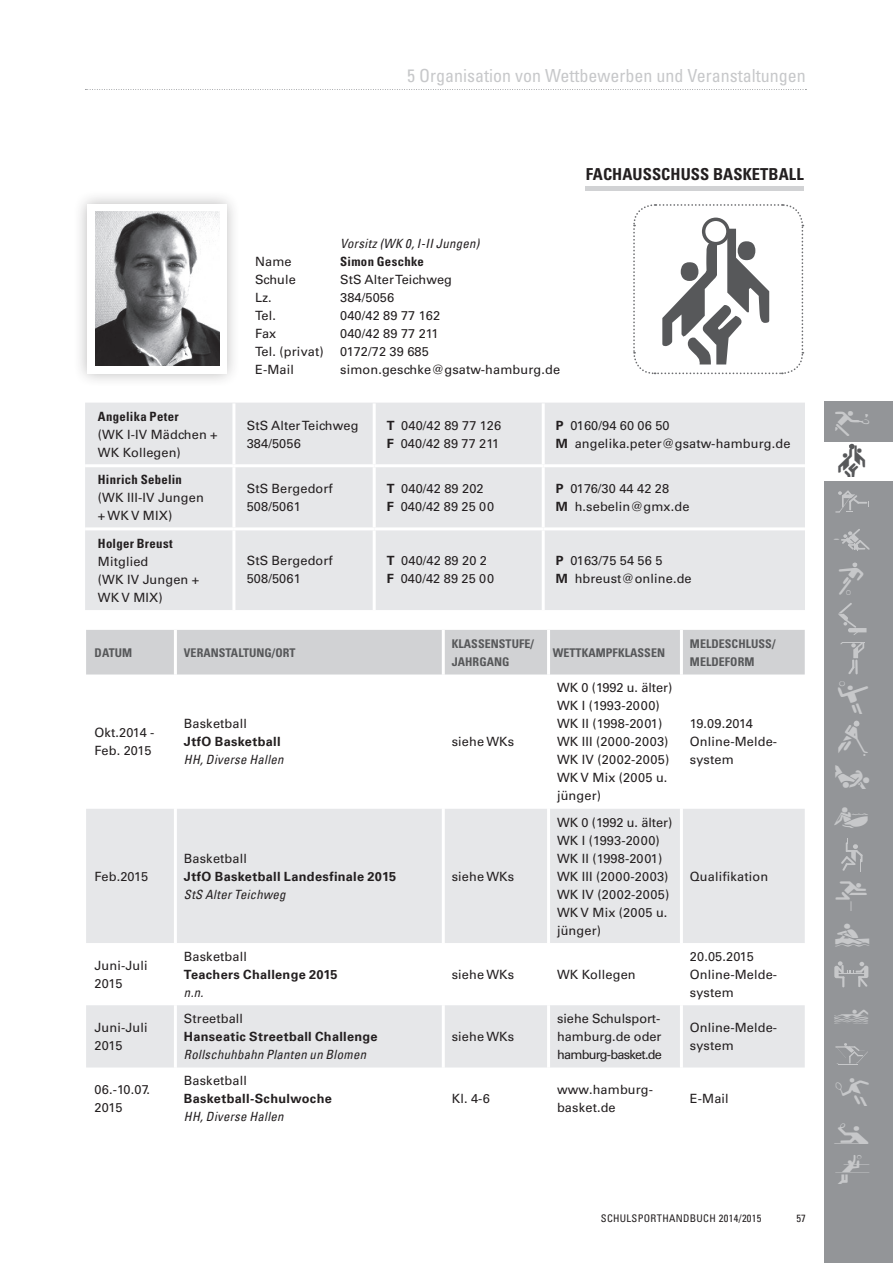
<style>
.page{position:relative;width:893px;height:1263px;background:#fff}
.page>*{position:absolute;margin:0;border:0;box-sizing:border-box;transform-origin:0 0}
.t1{font:40.35px "Olympicons";color:#c7c8ca;scale:1.08 1}
.t2{font:36.75px "Olympicons";color:#c7c8ca;scale:1.08 1}
.t3{font:condensed 18px "Univers LT";color:#c7c8ca}
.t4{font:700 condensed 16.5px "Univers LT";letter-spacing:.005em;color:#231f20}
.t5{font:12.75px/18px "Univers LT Std";letter-spacing:.01em;color:#231f20}
.t6{font:700 12.75px/18px "Univers LT";letter-spacing:.025em;color:#231f20}
.t7{font:italic condensed 12.75px/18px "Univers LT";letter-spacing:.025em;color:#231f20}
.t8{font:700 condensed 12px/18px "Univers LT";letter-spacing:.005em;color:#57585a}
.t9{font:condensed 10.5px "Univers LT";letter-spacing:.03em;color:#231f20}
.s1{font-family:"Univers LT";font-style:italic;font-stretch:condensed}
.s2{font-family:"Univers LT";font-weight:700;font-stretch:condensed}
.s3{font-family:"Univers LT";font-weight:700}
.s4{font-family:"Univers LT Std";font-style:normal;font-stretch:normal}
.s5{font-weight:700;font-style:normal;font-stretch:normal}
.s6{font-family:"Univers LT Std";font-weight:400}
.s7{font-weight:400;font-style:italic;font-stretch:condensed}
</style>
<div class="page">
<svg style="left:85px;top:89px;width:721px;height:1px"></svg>
<div style="left:825px;top:402px;width:68px;height:861px;background:#939598"></div>
<div style="left:834px;top:966px;width:5px;height:12px;background:#b4b6b8;border-radius:2px"></div>
<hr style="left:864px;top:966px;width:4px;height:12px;background:#c7c8ca;border-radius:2px">
<svg style="left:835px;top:961px;width:32px;height:26px"></svg>
<svg style="left:835px;top:1043px;width:33px;height:22px"></svg>
<svg style="left:835px;top:490px;width:34px;height:23px"></svg>
<svg style="left:841px;top:838px;width:22px;height:34px"></svg>
<svg style="left:840px;top:642px;width:24px;height:32px"></svg>
<svg style="left:838px;top:603px;width:28px;height:32px"></svg>
<svg style="left:834px;top:529px;width:36px;height:21px"></svg>
<div style="left:822px;top:442px;width:71px;height:39px;background:#fff"></div>
<hr style="left:585px;top:186px;width:218px;height:4px;background:#d1d2d4">
<div style="left:85px;top:403px;width:720px;height:207px;background:#e6e7e9"></div>
<div style="left:85px;top:467px;width:720px;height:60px;background:#e6e7e9"></div>
<hr style="left:232px;top:403px;width:3px;height:61px;background:#fff">
<hr style="left:373px;top:403px;width:3px;height:61px;background:#fff">
<hr style="left:542px;top:403px;width:3px;height:61px;background:#fff">
<hr style="left:85px;top:464px;width:149px;height:3px;background:#fff">
<hr style="left:234px;top:464px;width:140px;height:3px;background:#fff">
<hr style="left:232px;top:467px;width:3px;height:60px;background:#fff">
<hr style="left:374px;top:464px;width:169px;height:3px;background:#fff">
<hr style="left:373px;top:467px;width:3px;height:60px;background:#fff">
<hr style="left:543px;top:464px;width:262px;height:3px;background:#fff">
<hr style="left:542px;top:467px;width:3px;height:60px;background:#fff">
<hr style="left:232px;top:530px;width:3px;height:80px;background:#fff">
<hr style="left:373px;top:530px;width:3px;height:80px;background:#fff">
<hr style="left:542px;top:530px;width:3px;height:80px;background:#fff">
<hr style="left:85px;top:527px;width:149px;height:3px;background:#fff">
<hr style="left:234px;top:527px;width:140px;height:3px;background:#fff">
<hr style="left:374px;top:527px;width:169px;height:3px;background:#fff">
<hr style="left:543px;top:527px;width:262px;height:3px;background:#fff">
<div style="left:86px;top:630px;width:719px;height:44px;background:#d1d2d4"></div>
<svg style="left:86px;top:809px;width:719px;height:258px;fill:#e6e7e9"></svg>
<hr style="left:174px;top:630px;width:3px;height:44px;background:#fff">
<hr style="left:442px;top:630px;width:3px;height:44px;background:#fff">
<hr style="left:547px;top:630px;width:3px;height:44px;background:#fff">
<hr style="left:680px;top:630px;width:3px;height:44px;background:#fff">
<hr style="left:174px;top:809px;width:3px;height:134px;background:#fff">
<hr style="left:442px;top:809px;width:3px;height:134px;background:#fff">
<hr style="left:547px;top:809px;width:3px;height:134px;background:#fff">
<hr style="left:680px;top:809px;width:3px;height:134px;background:#fff">
<hr style="left:174px;top:943px;width:3px;height:62px;background:#fff">
<hr style="left:442px;top:943px;width:3px;height:62px;background:#fff">
<hr style="left:547px;top:943px;width:3px;height:62px;background:#fff">
<hr style="left:680px;top:943px;width:3px;height:62px;background:#fff">
<hr style="left:174px;top:1005px;width:3px;height:62px;background:#fff">
<hr style="left:442px;top:1005px;width:3px;height:62px;background:#fff">
<hr style="left:547px;top:1005px;width:3px;height:62px;background:#fff">
<hr style="left:680px;top:1005px;width:3px;height:62px;background:#fff">
<div style="left:73px;top:189px;width:168px;height:199px;background:#231f20;opacity:.31"></div>
<div style="left:87px;top:204px;width:140px;height:169px;background:#fff"></div>
<img style="left:95px;top:212px;width:124px;height:154px">
<svg style="left:853px;top:721px;width:7px;height:6px"></svg>
<svg style="left:633px;top:204px;width:171px;height:171px"></svg>
<svg style="left:849px;top:444px;width:6px;height:6px"></svg>
<svg style="left:852px;top:562px;width:5px;height:5px"></svg>
<h3 class="t3" style="left:407px;top:65px;width:400px">5 O rganisation von Wettbewerben und Veranstaltungen</h3>
<p class="t5" style="left:255px;top:253px;width:70px">Name<br>Schule<br>Lz.<br>Tel.<br>Fax<br>Tel. (privat)<br>E-Mail</p>
<p class="t5" style="left:340px;top:235px;width:221px"><span class="s1">Vorsitz (WK 0, I-II Jungen)<br></span><span class="s2">SIMON GESCHKE<br></span>StS Alter Teichweg<br>384/5056<br>040/42 89 77 162<br>040/42 89 77 211<br>0172/72 39 685 simon.geschke@gsatw-hamburg.de</p>
<p class="t4" style="left:586px;top:164px;width:219px">FACHAUSSCHUSS BASKETBALL</p>
<p class="t5" style="left:98px;top:408px;width:121px"><span class="s2">ANGELIKA PETER<br></span>(WK I-IV Mädchen +<br>WK Kollegen)</p>
<p class="t5" style="left:247px;top:416px;width:113px">StS Alter Teichweg<br>384/5056</p>
<p class="t5" style="left:387px;top:416px;width:116px"><span class="s3">T</span> 040/42 89 77 126<br><span class="s3">F</span> 040/42 89 77 211</p>
<p class="t5" style="left:556px;top:416px;width:236px"><span class="s3">P</span> 0160/94 60 06 50<br><span class="s3">M</span> angelika.peter@gsatw-hamburg.de</p>
<p class="t5" style="left:98px;top:471px;width:107px"><span class="s2">HINRICH SEBELIN </span>(WK III-IV Jungen + WK V MIX)</p>
<p class="t5" style="left:247px;top:479px;width:88px">StS Bergedorf<br>508/5061</p>
<p class="t5" style="left:387px;top:479px;width:109px"><span class="s3">T</span> 040/42 89 202<br><span class="s3">F</span> 040/42 89 25 00</p>
<p class="t5" style="left:556px;top:479px;width:135px"><span class="s3">P</span> 0176/30 44 42 28<br><span class="s3">M</span> h.sebelin@gmx.de</p>
<p class="t5" style="left:98px;top:534px;width:103px"><span class="s2">HOLGER BREUST<br></span>Mitglied<br>(WK IV Jungen +<br>WK V MIX)</p>
<p class="t5" style="left:247px;top:552px;width:88px">StS Bergedorf<br>508/5061</p>
<p class="t5" style="left:387px;top:552px;width:109px"><span class="s3">T</span> 040/42 89 20 2<br><span class="s3">F</span> 040/42 89 25 00</p>
<p class="t5" style="left:556px;top:552px;width:137px"><span class="s3">P</span> 0163/75 54 56 5<br><span class="s3">M</span> hbreust@online.de</p>
<p class="t8" style="left:95px;top:644px;width:39px">DATUM</p>
<p class="t8" style="left:184px;top:644px;width:21px">VERANS</p>
<p class="t8" style="left:226px;top:644px;width:71px">TALTUNG/ORT</p>
<p class="t8" style="left:452px;top:635px;width:84px">KLASS ENSTUFE/<br>JAHRGANG</p>
<p class="t8" style="left:553px;top:644px;width:112px">WETTKAMPFKLASS EN</p>
<p class="t8" style="left:690px;top:635px;width:87px">MELDESCHLUSS/<br>MELDEFORM</p>
<p class="t5" style="left:95px;top:724px;width:61px">Okt.2014 -<br>Feb. 2015</p>
<p class="t7" style="left:184px;top:714px;width:101px"><span class="s4">Basketball<br></span><span class="s5">JtfO Basketball<br></span>HH, Diverse Hallen</p>
<p class="t5" style="left:95px;top:867px;width:55px">Feb.2015</p>
<p class="t6" style="left:184px;top:849px;width:214px"><span class="s6">Basketball<br></span>JtfO Basketball Landesfinale 2015<br><span class="s7">StS Alter Teichweg</span></p>
<p class="t5" style="left:95px;top:956px;width:54px">Juni-Juli<br>2015</p>
<p class="t6" style="left:184px;top:947px;width:155px"><span class="s6">Basketball<br></span>Teachers Challenge 2015 <span class="s7">n.n.</span></p>
<p class="t5" style="left:95px;top:1019px;width:54px">Juni-Juli<br>2015</p>
<p class="t6" style="left:184px;top:1010px;width:195px"><span class="s6">Streetball<br></span>Hanseatic Streetball Challenge<br><span class="s7">Rollschuhbahn Planten un Blomen</span></p>
<p class="t5" style="left:95px;top:1081px;width:57px">06.-10.07.<br>2015</p>
<p class="t6" style="left:184px;top:1072px;width:149px"><span class="s6">Basketball<br></span>Basketball-Schulwoche<br><span class="s7">HH, Diverse Hallen</span></p>
<p class="t5" style="left:452px;top:733px;width:64px">siehe WKs</p>
<p class="t5" style="left:452px;top:867px;width:64px">siehe WKs</p>
<p class="t5" style="left:557px;top:679px;width:117px">WK 0 (1992 u. älter)<br>WK I (1993-2000)<br>WK II (1998-2001)<br>WK III (2000-2003)<br>WK IV (2002-2005)<br>WK V Mix (2005 u. jünger)</p>
<p class="t5" style="left:557px;top:813px;width:117px">WK 0 (1992 u. älter)<br>WK I (1993-2000)<br>WK II (1998-2001)<br>WK III (2000-2003)<br>WK IV (2002-2005)<br>WK V Mix (2005 u. jünger)</p>
<p class="t5" style="left:452px;top:965px;width:64px">siehe WKs</p>
<p class="t5" style="left:557px;top:965px;width:80px">WK Kollegen</p>
<p class="t5" style="left:690px;top:715px;width:89px">19.09.2014<br>Online-Melde&shy;system</p>
<p class="t5" style="left:690px;top:867px;width:80px">Qualifikation</p>
<p class="t5" style="left:690px;top:947px;width:89px">20.05.2015<br>Online-Melde&shy;system</p>
<p class="t5" style="left:452px;top:1028px;width:64px">siehe WKs</p>
<p class="t5" style="left:557px;top:1010px;width:106px">siehe Schulsport&shy;hamburg.de oder hamburg-basket.de</p>
<p class="t5" style="left:690px;top:1019px;width:89px">Online-Melde&shy;system</p>
<p class="t5" style="left:452px;top:1090px;width:39px">Kl. 4-6</p>
<p class="t5" style="left:557px;top:1081px;width:98px">www.hamburg&shy;basket.de</p>
<p class="t5" style="left:690px;top:1090px;width:40px">E-Mail</p>
<h1 class="t1" style="left:838px;top:677px;width:30px">■</h1>
<h2 class="t2" style="left:835px;top:912px;width:33px">●</h2>
<p class="t9" style="left:601px;top:1212px;width:162px">Schulsporthandbuch 2014/2015</p>
<p class="t9" style="left:796px;top:1212px;width:11px">57</p>
</div>
